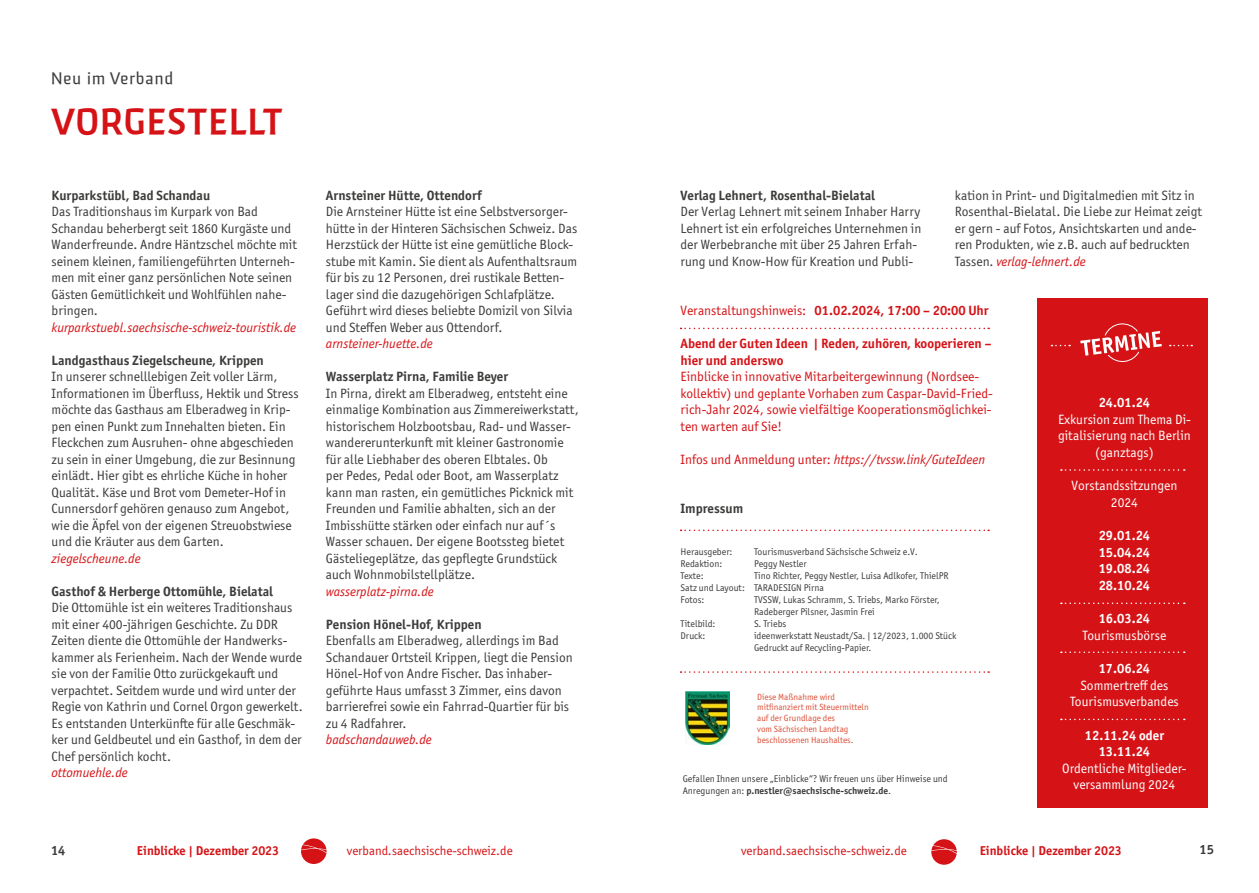
<style>
.page{position:relative;width:1259px;height:893px;background:#fff}
.page>*{position:absolute;margin:0;border:0;box-sizing:border-box;transform-origin:0 0}
.Hauptüberschrift{font:500 36px "Skog Sans";letter-spacing:.025em;color:#d51317}
.Unterüberschrift{font:16.5px "Skog Sans";letter-spacing:.05em;color:#3c3c3b}
.Fließtext{font:13.5px/16.5px "Officina Sans ITC Pro";color:#3c3c3b}
.Fließtext-2{font:700 13.5px "Officina Sans ITC Pro";color:#3c3c3b}
.Fließtext-3{font:13.5px/16.5px "Officina Sans ITC Pro";color:#fff;text-align:center}
.Fließtext-4{font:italic 13.5px "Officina Sans ITC Pro";color:#d51317}
.Fließtext-5{font:13.5px/16.5px "Officina Sans ITC Pro";color:#d51317}
.Fließtext-6{font:700 13.5px/16.5px "Officina Sans ITC Pro";color:#d51317}
.Fließtext-7{font:700 13.5px/16.5px "Officina Sans ITC Pro";color:#fff;text-align:justify}
.t1{font:12.9px "Officina Sans ITC Pro";color:#d51317}
.t2{font:700 12.9px "Officina Sans ITC Pro";color:#d51317}
.Fließtext-8{font:9.75px/12px "Officina Sans ITC Pro";color:#3c3c3b}
.t3{font:9px/10.8px "Officina Sans ITC Pro";color:#dd4f37}
.s1{font-style:italic;color:#d51317}
.s2{font-weight:400}
.s3{font-style:normal}
.s4{font-weight:700}
</style>
<div class="page">
<svg style="left:301px;top:838px;width:25px;height:26px"></svg>
<svg style="left:931px;top:839px;width:26px;height:26px"></svg>
<div style="left:1037px;top:299px;width:171px;height:509px;background:#d51317"></div>
<img style="left:685px;top:691px;width:44px;height:54px">
<svg style="left:1051px;top:345px;width:19px;height:1px"></svg>
<svg style="left:1169px;top:345px;width:23px;height:1px"></svg>
<svg style="left:1080px;top:323px;width:81px;height:39px"></svg>
<svg style="left:680px;top:671px;width:309px;height:2px"></svg>
<svg style="left:680px;top:530px;width:309px;height:1px"></svg>
<svg style="left:680px;top:328px;width:309px;height:1px"></svg>
<svg style="left:1061px;top:603px;width:123px;height:1px"></svg>
<svg style="left:1061px;top:651px;width:123px;height:2px"></svg>
<svg style="left:1061px;top:719px;width:123px;height:1px"></svg>
<svg style="left:1061px;top:469px;width:123px;height:2px"></svg>
<p class="Unterüberschrift" style="left:51px;top:65px;width:123px">Neu im Verband</p>
<p class="Hauptüberschrift" style="left:51px;top:91px;width:233px">VORGESTELLT</p>
<p class="Fließtext-2" style="left:52px;top:187px;width:160px">Kurparkstübl, Bad Schandau</p>
<p class="Fließtext" style="left:52px;top:203px;width:247px">Das Traditionshaus im Kurpark von Bad Schandau beherbergt seit 1860 Kurgäste und Wanderfreunde. Andre Häntzschel möchte mit seinem kleinen, familiengeführten Unterneh&shy;men mit einer ganz persönlichen Note seinen Gästen Gemütlichkeit und Wohlfühlen nahe&shy;bringen.</p>
<p class="Fließtext-4" style="left:52px;top:319px;width:246px">kurparkstuebl.saechsische-schweiz-touristik.de</p>
<p class="Fließtext-2" style="left:52px;top:352px;width:214px">Landgasthaus Ziegelscheune, Krippen</p>
<p class="Fließtext" style="left:52px;top:368px;width:248px">In unserer schnelllebigen Zeit voller Lärm, Informationen im Überfluss, Hektik und Stress möchte das Gasthaus am Elberadweg in Krip&shy;pen einen Punkt zum Innehalten bieten. Ein Fleckchen zum Ausruhen- ohne abgeschieden zu sein in einer Umgebung, die zur Besinnung einlädt. Hier gibt es ehrliche Küche in hoher Qualität. Käse und Brot vom Demeter-Hof in Cunnersdorf gehören genauso zum Angebot, wie die Äpfel von der eigenen Streuobstwiese und die Kräuter aus dem Garten.</p>
<p class="Fließtext-4" style="left:52px;top:550px;width:91px">ziegelscheune.de</p>
<p class="Fließtext-2" style="left:52px;top:583px;width:223px">Gasthof &amp; Herberge Ottomühle, Bielatal</p>
<p class="Fließtext" style="left:52px;top:599px;width:253px">Die Ottomühle ist ein weiteres Traditionshaus mit einer 400-jährigen Geschichte. Zu DDR Zeiten diente die Ottomühle der Handwerks&shy;kammer als Ferienheim. Nach der Wende wurde sie von der Familie Otto zurückgekauft und verpachtet. Seitdem wurde und wird unter der Regie von Kathrin und Cornel Orgon gewerkelt.<br>Es entstanden Unterkünfte für alle Geschmäc&shy;ker und Geldbeutel und ein Gasthof, in dem der Chef persönlich kocht.</p>
<p class="Fließtext-4" style="left:52px;top:765px;width:78px">ottomuehle.de</p>
<p class="Fließtext-2" style="left:326px;top:187px;width:158px">Arnsteiner Hütte, Ottendorf</p>
<p class="Fließtext" style="left:326px;top:203px;width:253px">Die Arnsteiner Hütte ist eine Selbstversorger&shy;hütte in der Hinteren Sächsischen Schweiz. Das Herzstück der Hütte ist eine gemütliche Block&shy;stube mit Kamin. Sie dient als Aufenthaltsraum für bis zu 12 Personen, drei rustikale Betten&shy;lager sind die dazugehörigen Schlafplätze.<br>Geführt wird dieses beliebte Domizil von Silvia und Steffen Weber aus Ottendorf.</p>
<p class="Fließtext-4" style="left:326px;top:336px;width:108px">arnsteiner-huette.de</p>
<p class="Fließtext-2" style="left:326px;top:368px;width:184px">Wasserplatz Pirna, Familie Beyer</p>
<p class="Fließtext" style="left:326px;top:385px;width:254px">In Pirna, direkt am Elberadweg, entsteht eine einmalige Kombination aus Zimmereiwerkstatt, historischem Holzbootsbau, Rad- und Wasser&shy;wandererunterkunft mit kleiner Gastronomie für alle Liebhaber des oberen Elbtales. Ob<br>per Pedes, Pedal oder Boot, am Wasserplatz kann man rasten, ein gemütliches Picknick mit Freunden und Familie abhalten, sich an der Imbisshütte stärken oder einfach nur auf´s Wasser schauen. Der eigene Bootssteg bietet Gästeliegeplätze, das gepflegte Grundstück auch Wohnmobilstellplätze.</p>
<p class="Fließtext-4" style="left:326px;top:583px;width:109px">wasserplatz-pirna.de</p>
<p class="Fließtext-2" style="left:326px;top:616px;width:157px">Pension Hönel-Hof, Krippen</p>
<p class="Fließtext" style="left:326px;top:632px;width:248px">Ebenfalls am Elberadweg, allerdings im Bad Schandauer Ortsteil Krippen, liegt die Pension Hönel-Hof von Andre Fischer. Das inhaber&shy;geführte Haus umfasst 3 Zimmer, eins davon barrierefrei sowie ein Fahrrad-Quartier für bis zu 4 Radfahrer.</p>
<p class="Fließtext-4" style="left:326px;top:732px;width:107px">badschandauweb.de</p>
<p class="Fließtext-2" style="left:680px;top:187px;width:196px">Verlag Lehnert, Rosenthal-Bielatal</p>
<p class="Fließtext" style="left:680px;top:203px;width:242px">Der Verlag Lehnert mit seinem Inhaber Harry Lehnert ist ein erfolgreiches Unternehmen in der Werbebranche mit über 25 Jahren Erfah&shy;rung und Know-How für Kreation und Publi-</p>
<p class="Fließtext" style="left:955px;top:187px;width:249px">kation in Print- und Digitalmedien mit Sitz in Rosenthal-Bielatal. Die Liebe zur Heimat zeigt er gern - auf Fotos, Ansichtskarten und ande&shy;ren Produkten, wie z.B. auch auf bedruckten Tassen. <span class="s1">verlag-lehnert.de</span></p>
<p class="Fließtext-6" style="left:680px;top:302px;width:309px"><span class="s2">Veranstaltungshinweis:</span> 01.02.2024, 17:00 – 20:00 Uhr</p>
<p class="Fließtext-6" style="left:680px;top:335px;width:312px">Abend der Guten Ideen | Reden, zuhören, kooperieren – hier und anderswo</p>
<p class="Fließtext-5" style="left:680px;top:368px;width:314px">Einblicke in innovative Mitarbeitergewinnung (Nordsee&shy;kollektiv) und geplante Vorhaben zum Caspar-David-Fried&shy;rich-Jahr 2024, sowie vielfältige Kooperationsmöglichkei&shy;ten warten auf Sie!</p>
<p class="Fließtext-4" style="left:680px;top:451px;width:306px"><span class="s3">Infos und Anmeldung unter:</span> https://tvssw.link/GuteIdeen</p>
<p class="Fließtext-2" style="left:680px;top:500px;width:64px">Impressum</p>
<p class="Fließtext-8" style="left:680px;top:546px;width:53px">Herausgeber:</p>
<p class="Fließtext-8" style="left:754px;top:546px;width:165px">Tourismusverband Sächsische Schweiz e.V.</p>
<p class="Fließtext-8" style="left:680px;top:558px;width:43px">Redaktion:</p>
<p class="Fließtext-8" style="left:754px;top:558px;width:54px">Peggy Nestler</p>
<p class="Fließtext-8" style="left:680px;top:570px;width:25px">Texte:</p>
<p class="Fließtext-8" style="left:680px;top:570px;width:270px;text-indent:73px">Tino Richter, Peggy Nestler, Luisa Adlkofer, ThielPR<br>Satz und Layout: TARADESIGN Pirna</p>
<p class="Fließtext-8" style="left:680px;top:594px;width:25px">Fotos:</p>
<p class="Fließtext-8" style="left:754px;top:594px;width:187px">TVSSW, Lukas Schramm, S. Triebs, Marko Förster,<br>Radeberger Pilsner, Jasmin Frei</p>
<p class="Fließtext-8" style="left:680px;top:618px;width:36px">Titelbild:</p>
<p class="Fließtext-8" style="left:754px;top:618px;width:34px">S. Triebs</p>
<p class="Fließtext-8" style="left:680px;top:630px;width:26px">Druck:</p>
<p class="Fließtext-8" style="left:754px;top:630px;width:204px">ideenwerkstatt Neustadt/Sa. | 12/2023, 1.000 Stück</p>
<p class="Fließtext-8" style="left:754px;top:642px;width:119px">Gedruckt auf Recycling-Papier.</p>
<p class="t3" style="left:757px;top:691px;width:113px">Diese Maßnahme wird mitfinanziert mit Steuermitteln auf der Grundlage des<br>vom Sächsischen Landtag beschlossenen Haushaltes.</p>
<p class="Fließtext-8" style="left:682px;top:772px;width:267px">Gefallen Ihnen unsere „Einblicke“? Wir freuen uns über Hinweise und<br>Anregungen an: <span class="s4">p.nestler@saechsische-schweiz.de</span>.</p>
<p class="Fließtext-3" style="left:1058px;top:394px;width:134px"><span class="s4">24.01.24<br></span>Exkursion zum Thema Di&shy;gitalisierung nach Berlin (ganztags)</p>
<p class="Fließtext-3" style="left:1071px;top:477px;width:107px">Vorstandssitzungen<br>2024</p>
<p class="Fließtext-7" style="left:1098px;top:527px;width:53px">29.01.24<br>15.04.24<br>19.08.24<br>28.10.24</p>
<p class="Fließtext-3" style="left:1082px;top:610px;width:85px"><span class="s4">16.03.24<br></span>Tourismusbörse</p>
<p class="Fließtext-3" style="left:1070px;top:660px;width:110px"><span class="s4">17.06.24<br></span>Sommertreff des<br>Tourismusverbandes</p>
<p class="Fließtext-3" style="left:1062px;top:727px;width:126px"><span class="s4">12.11.24 oder<br>13.11.24<br></span>Ordentliche Mitglieder&shy;versammlung 2024</p>
<p class="Fließtext-2" style="left:51px;top:841px;width:16px">14</p>
<p class="t2" style="left:137px;top:843px;width:144px">Einblicke | Dezember 2023</p>
<p class="t1" style="left:347px;top:843px;width:167px">verband.saechsische-schweiz.de</p>
<p class="t1" style="left:741px;top:843px;width:167px">verband.saechsische-schweiz.de</p>
<p class="t2" style="left:979px;top:843px;width:144px">Einblicke | Dezember 2023</p>
<p class="Fließtext-2" style="left:1199px;top:841px;width:16px">15</p>
</div>
